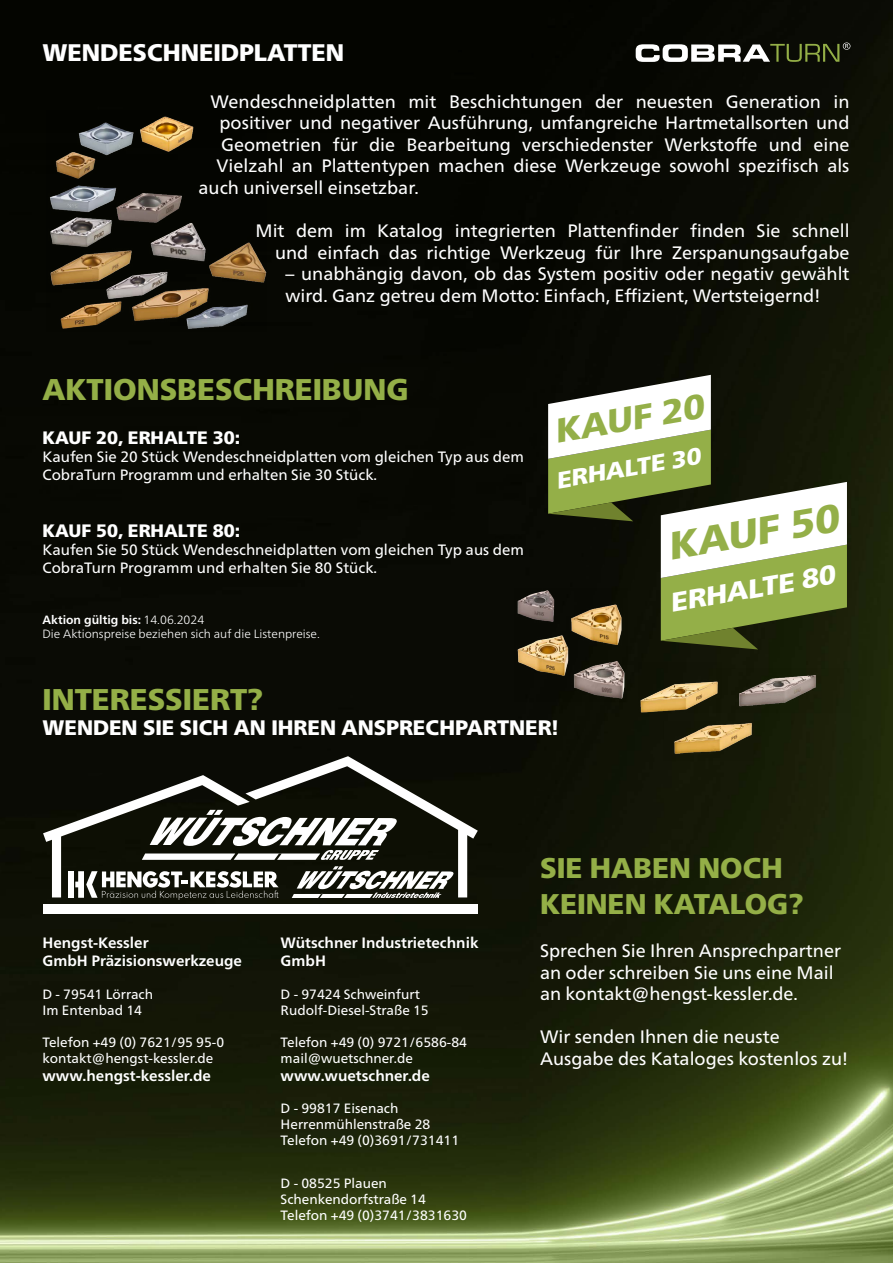
<style>
.page{position:relative;width:893px;height:1263px;background:#fff}
.page>*{position:absolute;margin:0;border:0;box-sizing:border-box;transform-origin:0 0}
.t1{font:italic 900 38.7px "Frutiger Neue LT Pro";color:#94af48;scale:1.06 1}
.t2{font:italic 900 33.75px "Frutiger Neue LT Pro";color:#94af48;scale:1.06 1}
.t3{font:900 30px "Frutiger Neue LT Pro";color:#94af47}
.t4{font:900 28.5px/36px "Frutiger Neue LT Pro";color:#94af47}
.t5{font:italic 900 26.55px "Frutiger Neue LT Pro";color:#fff;scale:1.06 1}
.t6{font:900 24px "Frutiger Neue LT Pro";color:#fff}
.t7{font:italic 900 23.25px "Frutiger Neue LT Pro";color:#fff;scale:1.06 1}
.t8{font:900 21px "Frutiger Neue LT Pro";color:#fff}
.t9{font:18px/21.6px "Frutiger Neue LT Pro";color:#fff}
.t10{font:900 18px "Frutiger Neue LT Pro";color:#fff}
.t11{font:15px "Frutiger Neue LT Pro";color:#fff}
.t12{font:700 15px "Frutiger Neue LT Pro";color:#fff}
.t13{font:13.5px "Frutiger Neue LT Pro";color:#fff}
.t14{font:300 12px "Frutiger Neue LT Pro";color:#fff}
.t15{font:700 12px "Frutiger Neue LT Pro";color:#fff}
.s1{font-weight:300}
</style>
<div class="page">
<img style="left:0;top:0;width:893px;height:1263px">
<img style="left:46px;top:110px;width:221px;height:221px">
<img style="left:515px;top:588px;width:113px;height:113px">
<img style="left:639px;top:663px;width:82px;height:49px">
<img style="left:716px;top:668px;width:134px;height:44px">
<img style="left:663px;top:721px;width:96px;height:40px">
<svg style="left:636px;top:43px;width:214px;height:19px"></svg>
<svg style="left:548px;top:375px;width:299px;height:274px"></svg>
<svg style="left:43px;top:756px;width:435px;height:144px"></svg>
<div style="left:43px;top:904px;width:435px;height:9px;background:#fff"></div>
<p class="t6" style="left:43px;top:38px;width:303px">WENDESCHNEIDPLATTEN</p>
<p class="t9" style="left:211px;top:90px;width:640px">Wendeschneidplatten mit Beschichtungen der neuesten Generation in</p>
<p class="t9" style="left:220px;top:112px;width:631px">positiver und negativer Ausführung, umfangreiche Hartmetallsorten und</p>
<p class="t9" style="left:221px;top:133px;width:630px">Geometrien für die Bearbeitung verschiedenster Werkstoffe und eine</p>
<p class="t9" style="left:217px;top:155px;width:634px">Vielzahl an Plattentypen machen diese Werkzeuge sowohl spezifisch als</p>
<p class="t9" style="left:199px;top:177px;width:222px">auch universell einsetzbar.</p>
<p class="t9" style="left:256px;top:220px;width:595px;text-align:right">Mit dem im Katalog integrierten Plattenfinder finden Sie schnell und einfach das richtige Werkzeug für Ihre Zerspanungsaufgabe</p>
<p class="t9" style="left:286px;top:263px;width:566px">– unabhängig davon, ob das System positiv oder negativ gewählt wird. Ganz getreu dem Motto: Einfach, Effizient, Wertsteigernd!</p>
<p class="t3" style="left:43px;top:372px;width:368px">AKTIONSBESCHREIBUNG</p>
<p class="t10" style="left:43px;top:426px;width:199px">KAUF 20, ERHALTE 30:</p>
<p class="t11" style="left:43px;top:447px;width:483px">Kaufen Sie 20 Stück Wendeschneidplatten vom gleichen Typ aus dem</p>
<p class="t11" style="left:43px;top:465px;width:336px">CobraTurn Programm und erhalten Sie 30 Stück.</p>
<p class="t10" style="left:43px;top:520px;width:199px">KAUF 50, ERHALTE 80:</p>
<p class="t11" style="left:43px;top:541px;width:483px">Kaufen Sie 50 Stück Wendeschneidplatten vom gleichen Typ aus dem</p>
<p class="t11" style="left:43px;top:559px;width:336px">CobraTurn Programm und erhalten Sie 80 Stück.</p>
<p class="t15" style="left:43px;top:612px;width:163px">Aktion gültig bis: <span class="s1">14.06.2024</span></p>
<p class="t14" style="left:43px;top:627px;width:279px">Die Aktionspreise beziehen sich auf die Listenpreise.</p>
<p class="t2" style="left:551px;top:412px;width:144px;rotate:-10deg">KAUF 20</p>
<p class="t7" style="left:554px;top:467px;width:139px;rotate:-10deg">ERHALTE 30</p>
<p class="t1" style="left:664px;top:524px;width:164px;rotate:-10deg">KAUF 50</p>
<p class="t5" style="left:667px;top:587px;width:159px;rotate:-10deg">ERHALTE 80</p>
<p class="t3" style="left:43px;top:681px;width:222px">INTERESSIERT?</p>
<p class="t8" style="left:43px;top:715px;width:518px">WENDEN SIE SICH AN IHREN ANSPRECHPARTNER!</p>
<p class="t12" style="left:43px;top:934px;width:108px">Hengst-Kessler</p>
<p class="t12" style="left:43px;top:952px;width:201px">GmbH Präzisionswerkzeuge</p>
<p class="t13" style="left:43px;top:986px;width:112px">D - 79541 Lörrach</p>
<p class="t13" style="left:43px;top:1002px;width:101px">Im Entenbad 14</p>
<p class="t13" style="left:43px;top:1034px;width:183px">Telefon +49 (0) 7621/95 95-0</p>
<p class="t13" style="left:43px;top:1050px;width:172px">kontakt@hengst-kessler.de</p>
<p class="t12" style="left:43px;top:1067px;width:170px">www.hengst-kessler.de</p>
<p class="t12" style="left:281px;top:934px;width:199px">Wütschner Industrietechnik</p>
<p class="t12" style="left:281px;top:952px;width:47px">GmbH</p>
<p class="t13" style="left:281px;top:986px;width:141px">D - 97424 Schweinfurt</p>
<p class="t13" style="left:281px;top:1002px;width:150px">Rudolf-Diesel-Straße 15</p>
<p class="t13" style="left:281px;top:1034px;width:188px">Telefon +49 (0) 9721/6586-84</p>
<p class="t13" style="left:281px;top:1050px;width:134px">mail@wuetschner.de</p>
<p class="t12" style="left:281px;top:1067px;width:151px">www.wuetschner.de</p>
<p class="t13" style="left:281px;top:1100px;width:119px">D - 99817 Eisenach</p>
<p class="t13" style="left:281px;top:1116px;width:151px">Herrenmühlenstraße 28</p>
<p class="t13" style="left:281px;top:1132px;width:180px">Telefon +49 (0)3691/731411</p>
<p class="t13" style="left:281px;top:1175px;width:108px">D - 08525 Plauen</p>
<p class="t13" style="left:281px;top:1191px;width:147px">Schenkendorfstraße 14</p>
<p class="t13" style="left:281px;top:1207px;width:188px">Telefon +49 (0)3741/3831630</p>
<p class="t4" style="left:540px;top:849px;width:265px">SIE HABEN NOCH<br>KEINEN KATALOG?</p>
<p class="t9" style="left:540px;top:939px;width:302px">Sprechen Sie Ihren Ansprechpartner an oder schreiben Sie uns eine Mail an kontakt@hengst-kessler.de.</p>
<p class="t9" style="left:540px;top:1026px;width:309px">Wir senden Ihnen die neuste<br>Ausgabe des Kataloges kostenlos zu!</p>
</div>
